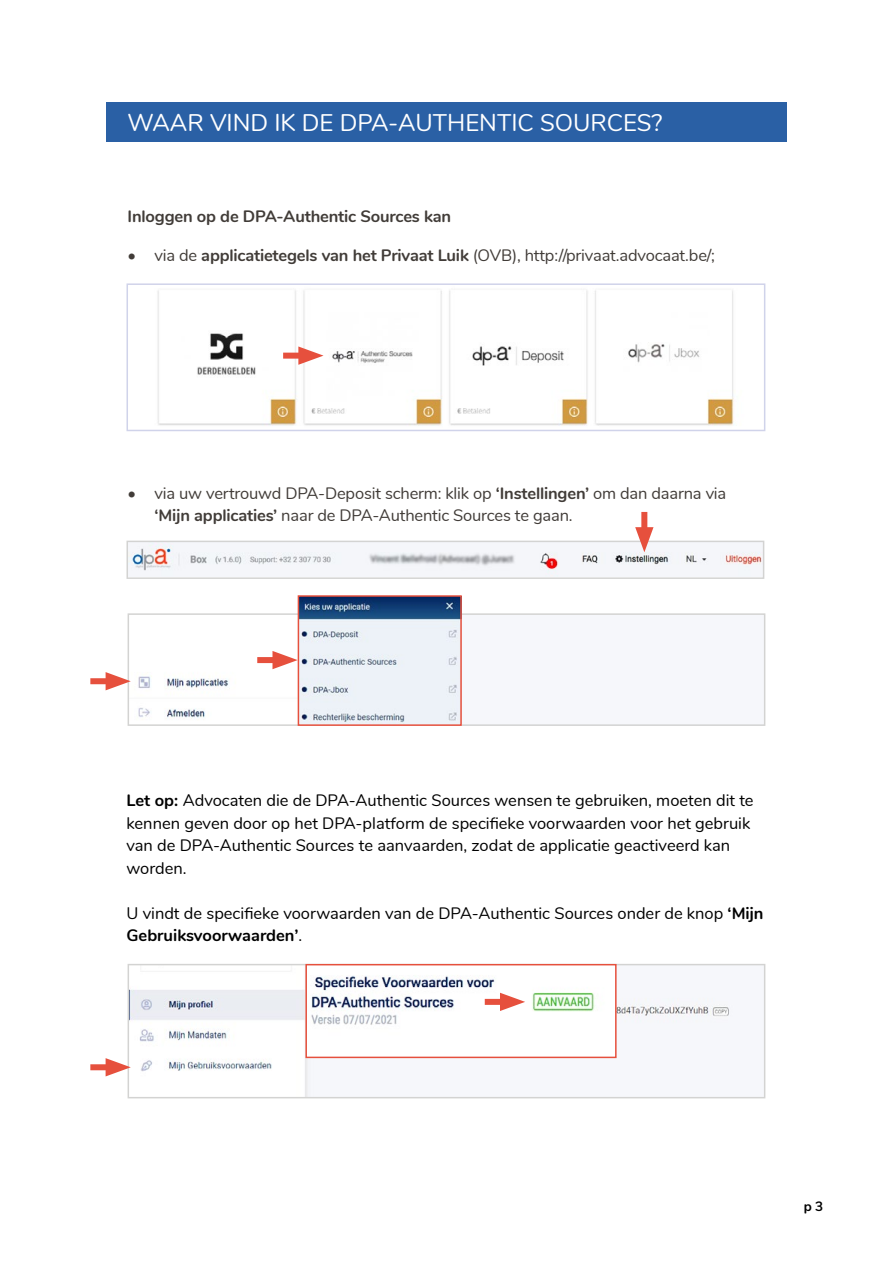
<style>
.page{position:relative;width:893px;height:1263px;background:#fff}
.page>*{position:absolute;margin:0;border:0;box-sizing:border-box;transform-origin:0 0}
.t1{font:24px "Nunito";color:#fff}
.t2{font:16.5px/22.5px "Nunito";color:#000}
.t3{font:16.5px/22.5px "Nunito";letter-spacing:-.01em;color:#413c38}
.t4{font:700 16.5px "Nunito";letter-spacing:-.01em;color:#413c38}
.t5{font:700 13.5px "Nunito";color:#000}
.s1{font-weight:700}
</style>
<div class="page">
<div style="left:106px;top:102px;width:681px;height:39px;background:#2a60a5"></div>
<img style="left:129px;top:544px;width:632px;height:32px">
<div style="left:126px;top:541px;width:638px;height:38px;border:2px solid #d3d3d2"></div>
<div style="left:641px;top:512px;width:6px;height:25px;background:#e6503d"></div>
<svg style="left:635px;top:527px;width:18px;height:25px"></svg>
<img style="left:131px;top:971px;width:600px;height:124px">
<div style="left:128px;top:964px;width:637px;height:134px;border:2px solid #d3d3d2"></div>
<img style="left:138px;top:616px;width:160px;height:107px">
<div style="left:128px;top:613px;width:637px;height:113px;border:2px solid #d3d3d2"></div>
<div style="left:90px;top:678px;width:26px;height:6px;background:#e6503d"></div>
<svg style="left:106px;top:672px;width:25px;height:18px"></svg>
<div style="left:257px;top:657px;width:26px;height:6px;background:#e6503d"></div>
<svg style="left:272px;top:651px;width:26px;height:18px"></svg>
<div style="left:90px;top:1064px;width:26px;height:6px;background:#e6503d"></div>
<svg style="left:106px;top:1058px;width:25px;height:18px"></svg>
<img style="left:301px;top:598px;width:158px;height:125px">
<div style="left:298px;top:595px;width:164px;height:131px;border:2px solid #e6503d"></div>
<img style="left:308px;top:971px;width:306px;height:84px">
<div style="left:305px;top:964px;width:312px;height:94px;border:2px solid #e6503d"></div>
<div style="left:485px;top:999px;width:25px;height:6px;background:#e6503d"></div>
<svg style="left:500px;top:993px;width:25px;height:18px"></svg>
<img style="left:157px;top:290px;width:577px;height:136px">
<div style="left:126px;top:283px;width:639px;height:148px;border:2px solid #d0d3ea"></div>
<div style="left:283px;top:353px;width:26px;height:6px;background:#e6503d"></div>
<svg style="left:298px;top:346px;width:26px;height:19px"></svg>
<h1 class="t1" style="left:128px;top:105px;width:536px">WAAR VIND IK DE DPA-AUTHENTIC SOURCES?</h1>
<p class="t4" style="left:128px;top:204px;width:325px">Inloggen op de DPA-Authentic Sources kan</p>
<p class="t3" style="left:128px;top:243px;width:589px">• via de <span class="s1">applicatietegels van het Privaat Luik</span> (OVB), http://privaat.advocaat.be/;</p>
<p class="t3" style="left:155px;top:481px;width:573px;text-indent:-27px">• via uw vertrouwd DPA-Deposit scherm: klik op <span class="s1">‘Instellingen’</span> om dan daarna via <span class="s1">‘Mijn applicaties’</span> naar de DPA-Authentic Sources te gaan.</p>
<p class="t2" style="left:126px;top:788px;width:629px"><span class="s1">Let op:</span> Advocaten die de DPA-Authentic Sources wensen te gebruiken, moeten dit te kennen geven door op het DPA-platform de specifieke voorwaarden voor het gebruik van de DPA-Authentic Sources te aanvaarden, zodat de applicatie geactiveerd kan worden.</p>
<p class="t2" style="left:126px;top:901px;width:639px">U vindt de specifieke voorwaarden van de DPA-Authentic Sources onder de knop <span class="s1">‘Mijn<br>Gebruiksvoorwaarden’</span>.</p>
<p class="t5" style="left:804px;top:1197px;width:21px">p 3</p>
</div>
